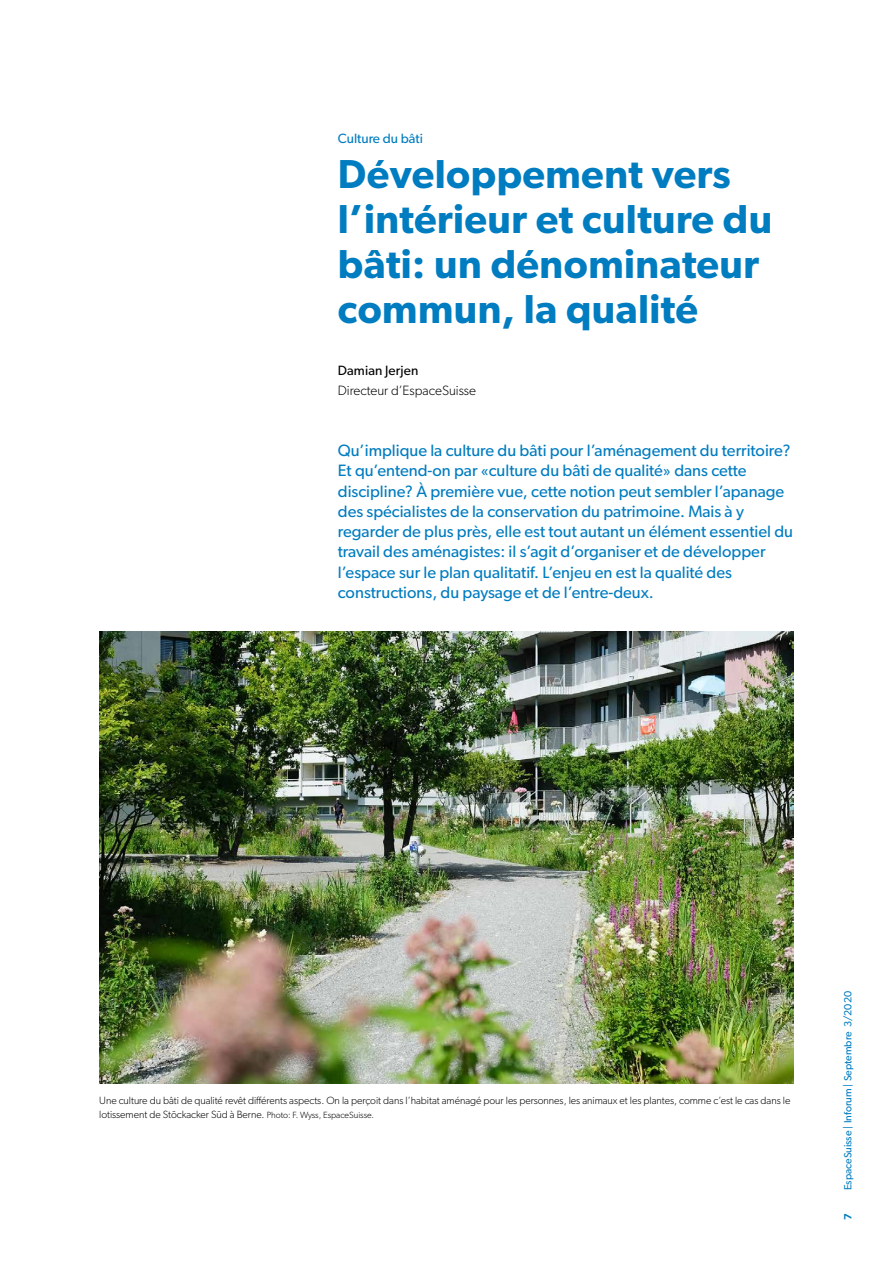
<style>
.page{position:relative;width:893px;height:1263px;background:#fff}
.page>*{position:absolute;margin:0;border:0;box-sizing:border-box;transform-origin:0 0}
.Kapiteltitel{font:600 40.5px/45px "Gibson";letter-spacing:.01em;color:#007cc0}
.Lead{font:16.5px/20.2px "Gibson";color:#007cc0}
.Autor_Definition{font:300 13.5px "Gibson";color:#000}
.Obertitel{font:13.5px "Gibson";color:#007cc0}
.Autor{font:13.5px "Gibson";letter-spacing:.01em;color:#000}
.Bildlegende_linksbün{font:300 10.5px/13.5px "Gibson";letter-spacing:-.005em;color:#000}
.t1{font:10.5px "Gibson";color:#007cc0}
.t2{font:600 10.5px "Gibson";color:#007cc0}
.s1{font-size:9px}
</style>
<div class="page">
<img style="left:99px;top:631px;width:695px;height:453px">
<p class="Obertitel" style="left:338px;top:130px;width:87px">Culture du bâti</p>
<p class="Kapiteltitel" style="left:338px;top:150px;width:436px">Développement vers l’intérieur et culture du bâti: un dénominateur commun, la qualité</p>
<p class="Autor" style="left:338px;top:362px;width:82px">Damian Jerjen</p>
<p class="Autor_Definition" style="left:338px;top:382px;width:140px">Directeur d’EspaceSuisse</p>
<p class="Lead" style="left:338px;top:440px;width:457px">Qu’implique la culture du bâti pour l’aménagement du territoire?<br>Et qu’entend-on par «culture du bâti de qualité» dans cette discipline? À première vue, cette notion peut sembler l’apanage des spécialistes de la conservation du patrimoine. Mais à y regarder de plus près, elle est tout autant un élément essentiel du travail des aménagistes: il s’agit d’organiser et de développer l’espace sur le plan qualitatif. L’enjeu en est la qualité des constructions, du paysage et de l’entre-deux.</p>
<p class="Bildlegende_linksbün" style="left:99px;top:1094px;width:693px">Une culture du bâti de qualité revêt différents aspects. On la perçoit dans l’habitat aménagé pour les personnes, les animaux et les plantes, comme c’est le cas dans le lotissement de Stöckacker Süd à Berne. <span class="s1">Photo: F. Wyss, EspaceSuisse.</span></p>
<p class="t1" style="left:842px;top:1190px;width:201px;rotate:-90deg">EspaceSuisse | Inforum | Septembre 3/2020</p>
<p class="t2" style="left:842px;top:1220px;width:8px;rotate:-90deg">7</p>
</div>
